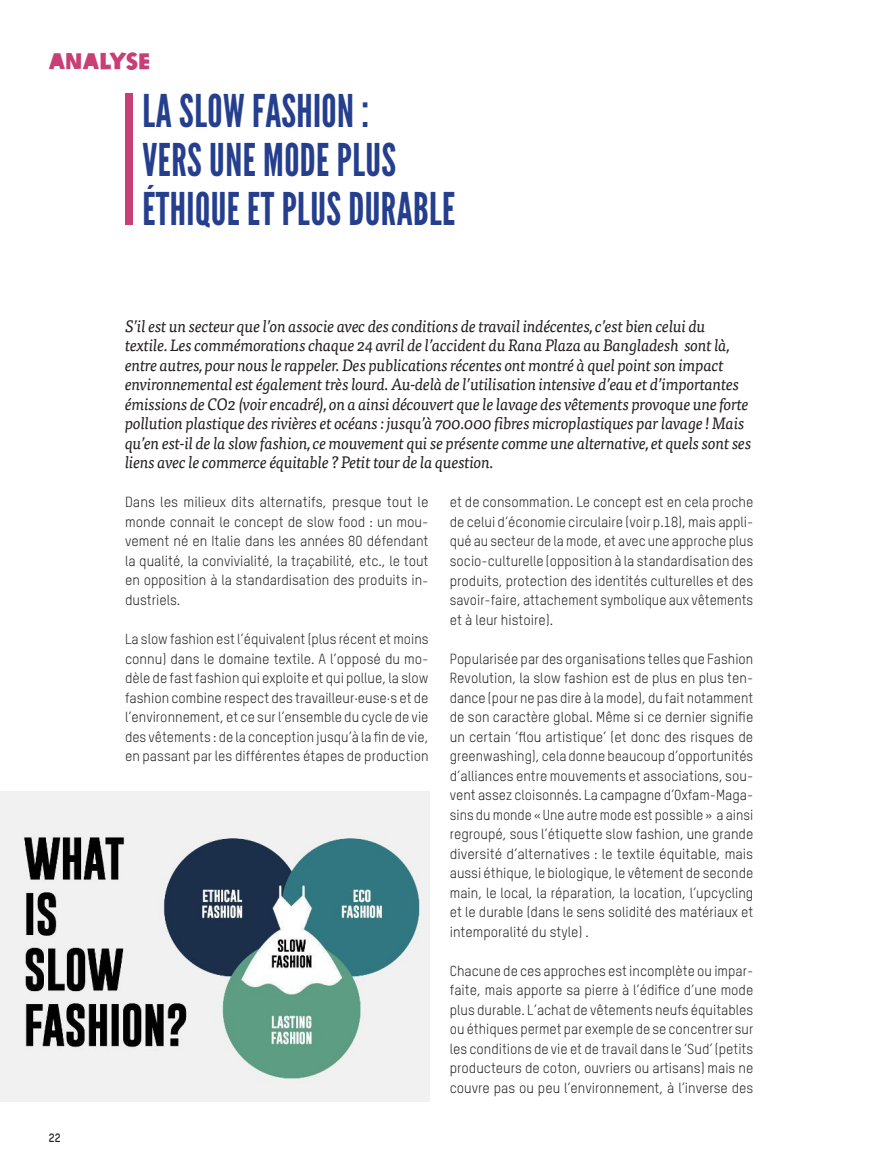
<style>
.page{position:relative;width:876px;height:1170px;background:#fff}
.page>*{position:absolute;margin:0;border:0;box-sizing:border-box;transform-origin:0 0}
.t1{font:45px/48.8px "League Gothic";letter-spacing:.01em;color:#253f8e;scale:.95 1}
.t2{font:22.5px "Oxfam Global Headline";color:#c83e76}
.t3{font:italic 16.5px/19.5px "Tisa Pro";letter-spacing:-.02em;color:#231f20}
.t4{font:14.25px/19.5px "Oxfam TSTARPRO";color:#231f20;text-align:justify;scale:.96 1}
.t5{font:14.25px/19.5px "Oxfam TSTARPRO";color:#231f20;text-align:justify}
.t6{font:700 12px "Oxfam TSTARPRO";color:#231f20}
</style>
<div class="page">
<div style="left:125px;top:94px;width:7px;height:131px;background:#c83e76"></div>
<img style="left:0;top:791px;width:429px;height:310px">
<h2 class="t2" style="left:49px;top:42px;width:104px">ANALYSE</h2>
<h1 class="t1" style="left:142px;top:87px;width:331px">LA SLOW FASHION :<br>VERS UNE MODE PLUS<br>ÉTHIQUE ET PLUS DURABLE</h1>
<p class="t6" style="left:49px;top:1129px;width:13px">22</p>
<p class="t3" style="left:125px;top:315px;width:628px">S’il est un secteur que l’on associe avec des conditions de travail indécentes, c’est bien celui du textile. Les commémorations chaque 24 avril de l’accident du Rana Plaza au Bangladesh sont là, entre autres, pour nous le rappeler. Des publications récentes ont montré à quel point son impact environnemental est également très lourd. Au-delà de l’utilisation intensive d’eau et d’importantes émissions de CO2 (voir encadré), on a ainsi découvert que le lavage des vêtements provoque une forte pollution plastique des rivières et océans : jusqu’à 700.000 fibres microplastiques par lavage ! Mais qu’en est-il de la slow fashion, ce mouvement qui se présente comme une alternative, et quels sont ses liens avec le commerce équitable ? Petit tour de la question.</p>
<p class="t5" style="left:125px;top:492px;width:305px">Dans les milieux dits alternatifs, presque tout le monde connait le concept de slow food : un mou&shy;vement né en Italie dans les années 80 défendant la qualité, la convivialité, la traçabilité, etc., le tout en opposition à la standardisation des produits in&shy;dustriels.</p>
<p class="t4" style="left:125px;top:629px;width:318px">La slow fashion est l’équivalent (plus récent et moins connu) dans le domaine textile. A l’opposé du mo&shy;dèle de fast fashion qui exploite et qui pollue, la slow fashion combine respect des travailleur·euse·s et de l’environnement, et ce sur l’ensemble du cycle de vie des vêtements : de la conception jusqu’à la fin de vie, en passant par les différentes étapes de production</p>
<p class="t5" style="left:450px;top:492px;width:305px">et de consommation. Le concept est en cela proche de celui d’économie circulaire (voir p.18), mais appli&shy;qué au secteur de la mode, et avec une approche plus socio-culturelle (opposition à la standardisation des produits, protection des identités culturelles et des savoir-faire, attachement symbolique aux vêtements et à leur histoire).</p>
<p class="t4" style="left:450px;top:648px;width:318px">Popularisée par des organisations telles que Fashion Revolution, la slow fashion est de plus en plus ten&shy;dance (pour ne pas dire à la mode), du fait notamment de son caractère global. Même si ce dernier signifie un certain ‘flou artistique’ (et donc des risques de greenwashing), cela donne beaucoup d’opportunités d’alliances entre mouvements et associations, sou&shy;vent assez cloisonnés. La campagne d’Oxfam-Maga&shy;sins du monde « Une autre mode est possible » a ainsi regroupé, sous l’étiquette slow fashion, une grande diversité d’alternatives : le textile équitable, mais aussi éthique, le biologique, le vêtement de seconde main, le local, la réparation, la location, l’upcycling et le durable (dans le sens solidité des matériaux et intemporalité du style) .</p>
<p class="t5" style="left:450px;top:960px;width:305px">Chacune de ces approches est incomplète ou impar&shy;faite, mais apporte sa pierre à l’édifice d’une mode plus durable. L’achat de vêtements neufs équitables ou éthiques permet par exemple de se concentrer sur les conditions de vie et de travail dans le ‘Sud’ (petits producteurs de coton, ouvriers ou artisans) mais ne couvre pas ou peu l’environnement, à l’inverse des</p>
</div>
